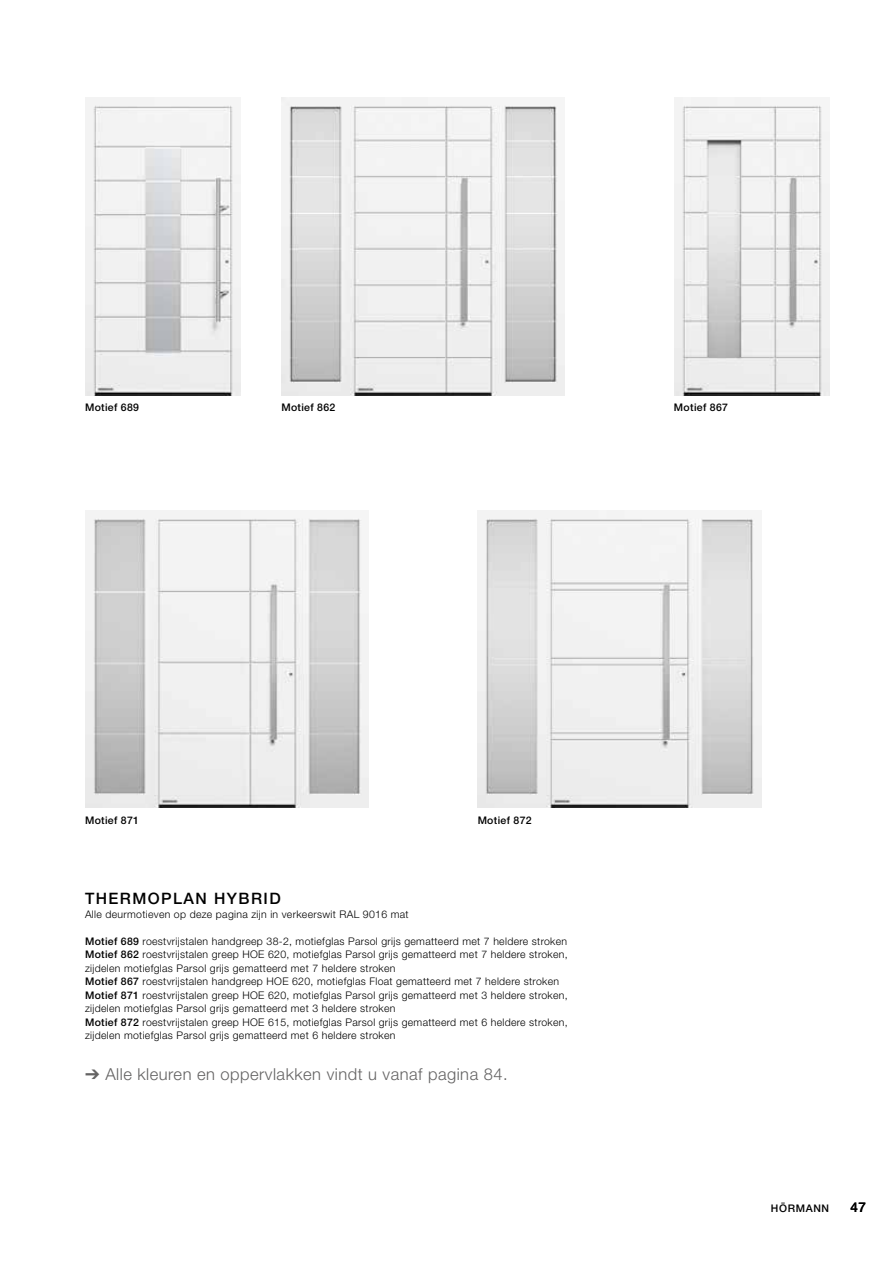
<style>
.page{position:relative;width:893px;height:1263px;background:#fff}
.page>*{position:absolute;margin:0;border:0;box-sizing:border-box;transform-origin:0 0}
.t1{font:300 16.5px "Hoermann Helvetica Neue";letter-spacing:.03em;color:#646363}
.t2{font:500 15.75px "Hoermann Helvetica Neue";letter-spacing:.09em;color:#000}
.t3{font:500 13.5px "Hoermann Helvetica Neue";color:#000}
.t4{font:300 10.5px/13.5px "Hoermann Helvetica Neue";letter-spacing:.03em;color:#000}
.t5{font:500 10.5px "Hoermann Helvetica Neue";letter-spacing:.03em;color:#000}
.t6{font:500 10.5px "Hoermann Helvetica Neue";letter-spacing:.06em;color:#000}
.s1{font-weight:500}
</style>
<div class="page">
<img style="left:85px;top:98px;width:155px;height:297px">
<img style="left:478px;top:510px;width:283px;height:298px">
<img style="left:85px;top:510px;width:283px;height:298px">
<img style="left:674px;top:98px;width:155px;height:297px">
<img style="left:281px;top:98px;width:284px;height:297px">
<p class="t5" style="left:85px;top:400px;width:56px">Motief 689</p>
<p class="t5" style="left:674px;top:400px;width:56px">Motief 867</p>
<p class="t5" style="left:281px;top:400px;width:56px">Motief 862</p>
<p class="t5" style="left:85px;top:813px;width:56px">Motief 871</p>
<p class="t5" style="left:478px;top:813px;width:56px">Motief 872</p>
<h2 class="t2" style="left:85px;top:888px;width:197px">THERMOPLAN HYBRID</h2>
<p class="t4" style="left:85px;top:906px;width:325px">Alle deurmotieven op deze pagina zijn in verkeerswit RAL 9016 mat</p>
<p class="t4" style="left:85px;top:933px;width:484px"><span class="s1">Motief 689</span> roestvrijstalen handgreep 38-2, motiefglas Parsol grijs gematteerd met 7 heldere stroken <span class="s1">Motief 862</span> roestvrijstalen greep HOE 620, motiefglas Parsol grijs gematteerd met 7 heldere stroken, zijdelen motiefglas Parsol grijs gematteerd met 7 heldere stroken<br><span class="s1">Motief 867</span> roestvrijstalen handgreep HOE 620, motiefglas Float gematteerd met 7 heldere stroken <span class="s1">Motief 871</span> roestvrijstalen greep HOE 620, motiefglas Parsol grijs gematteerd met 3 heldere stroken, zijdelen motiefglas Parsol grijs gematteerd met 3 heldere stroken<br><span class="s1">Motief 872</span> roestvrijstalen greep HOE 615, motiefglas Parsol grijs gematteerd met 6 heldere stroken, zijdelen motiefglas Parsol grijs gematteerd met 6 heldere stroken</p>
<h1 class="t1" style="left:85px;top:1062px;width:424px">➔ Alle kleuren en oppervlakken vindt u vanaf pagina 84.</h1>
<p class="t6" style="left:771px;top:1201px;width:60px">HÖRMANN</p>
<p class="t3" style="left:850px;top:1198px;width:17px">47</p>
</div>
